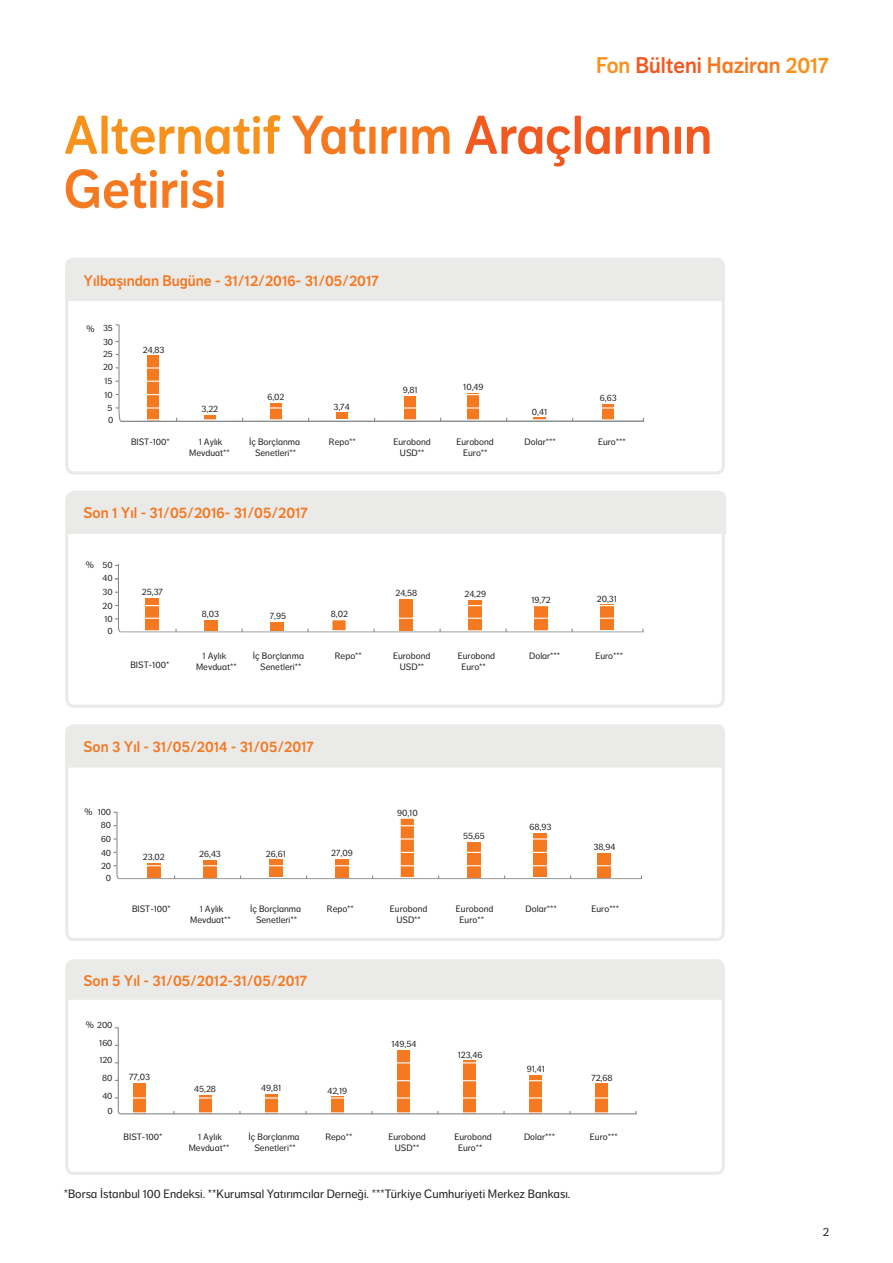
<style>
.page{position:relative;width:893px;height:1263px;background:#fff}
.page>*{position:absolute;margin:0;border:0;box-sizing:border-box;transform-origin:0 0}
.NN_A4_Subheading_16p{font:54px/54px "NN Dagny Display";color:#f47921}
.NN_A5_Preface_15pt{font:22.5px "NN Dagny Display";color:#f7931d}
.t1{font:15.3px "NN Dagny Display";color:#f47921}
.NN_A4_Pagenumber_rig{font:12px "NN Dagny Text";color:#231f20}
.t2{font:9.15px/11.1px "NN Dagny Text";color:#231f20;text-align:center}
.t3{font:9px "NN Dagny Text";color:#231f20}
.s1{color:#f15921}
.s2{color:#f47921}
.s3{color:#f7931d}
.s4{font-size:9.15px}
</style>
<div class="page">
<div style="left:65px;top:259px;width:660px;height:215px;border:3px solid #eaeae9;border-radius:7px"></div>
<div style="left:65px;top:258px;width:660px;height:45px;background:#eaeae9"></div>
<svg style="left:118px;top:324px;width:527px;height:98px"></svg>
<hr style="left:121px;top:420px;width:522px;height:2px;background:#878b8c">
<hr style="left:120px;top:407px;width:575px;height:2px;background:#fff">
<hr style="left:120px;top:394px;width:575px;height:1px;background:#fff">
<hr style="left:120px;top:381px;width:575px;height:1px;background:#fff">
<hr style="left:120px;top:367px;width:575px;height:2px;background:#fff">
<hr style="left:121px;top:419px;width:577px;height:1px;background:#fff">
<div style="left:65px;top:492px;width:660px;height:216px;border:3px solid #eaeae9;border-radius:7px"></div>
<div style="left:65px;top:490px;width:661px;height:45px;background:#eaeae9"></div>
<svg style="left:115px;top:564px;width:529px;height:69px"></svg>
<div style="left:204px;top:620px;width:13px;height:10px;background:#f47921"></div>
<div style="left:271px;top:622px;width:13px;height:8px;background:#f47921"></div>
<div style="left:400px;top:599px;width:13px;height:32px;background:#f47921"></div>
<div style="left:65px;top:726px;width:660px;height:215px;border:3px solid #eaeae9;border-radius:7px"></div>
<div style="left:65px;top:724px;width:660px;height:45px;background:#eaeae9"></div>
<svg style="left:114px;top:811px;width:529px;height:69px"></svg>
<div style="left:147px;top:863px;width:13px;height:14px;background:#f47921"></div>
<svg style="left:117px;top:1027px;width:520px;height:88px"></svg>
<div style="left:65px;top:959px;width:660px;height:216px;border:3px solid #eaeae9;border-radius:7px"></div>
<div style="left:67px;top:959px;width:656px;height:41px;background:#eaeae9"></div>
<hr style="left:119px;top:618px;width:599px;height:1px;background:#fff">
<div style="left:203px;top:860px;width:13px;height:17px;background:#f47921"></div>
<div style="left:269px;top:860px;width:14px;height:17px;background:#f47921"></div>
<div style="left:336px;top:859px;width:13px;height:18px;background:#f47921"></div>
<div style="left:467px;top:842px;width:13px;height:35px;background:#f47921"></div>
<div style="left:533px;top:833px;width:14px;height:44px;background:#f47921"></div>
<div style="left:598px;top:853px;width:13px;height:24px;background:#f47921"></div>
<hr style="left:118px;top:825px;width:574px;height:1px;background:#fff">
<hr style="left:118px;top:838px;width:574px;height:1px;background:#fff">
<hr style="left:118px;top:852px;width:574px;height:1px;background:#fff">
<hr style="left:118px;top:865px;width:574px;height:1px;background:#fff">
<p class="NN_A5_Preface_15pt" style="left:596px;top:52px;width:235px">Fon <span class="s1">Bülteni</span> <span class="s2">Haziran</span> 2017</p>
<p class="NN_A4_Subheading_16p" style="left:64px;top:108px;width:650px"><span class="s3">Alternatif</span> Yatırım <span class="s1">Araçlarının<br></span>Getirisi</p>
<p class="t1" style="left:84px;top:271px;width:297px">Yılbaşından Bugüne - 31/12/2016- 31/05/2017</p>
<p class="t2" style="left:86px;top:323px;width:10px">%</p>
<p class="t3" style="left:103px;top:323px;width:11px">35</p>
<p class="t3" style="left:103px;top:337px;width:12px">30</p>
<p class="t3" style="left:103px;top:349px;width:11px">25</p>
<p class="t3" style="left:103px;top:362px;width:12px">20</p>
<p class="t3" style="left:104px;top:376px;width:9px">15</p>
<p class="t3" style="left:104px;top:390px;width:10px">10</p>
<p class="t3" style="left:107px;top:403px;width:6px">5</p>
<p class="t3" style="left:108px;top:414px;width:7px">0</p>
<p class="t2" style="left:143px;top:344px;width:23px">24,83</p>
<p class="t2" style="left:131px;top:436px;width:40px">BIST-100*</p>
<p class="t2" style="left:202px;top:403px;width:18px">3,22</p>
<p class="t2" style="left:189px;top:436px;width:42px">1 Aylık<br>Mevduat**</p>
<p class="t2" style="left:267px;top:391px;width:19px">6,02</p>
<p class="t2" style="left:333px;top:401px;width:18px">3,74</p>
<p class="t2" style="left:249px;top:436px;width:53px">İç Borçlanma</p>
<p class="t2" style="left:329px;top:436px;width:28px">Repo**</p>
<p class="t2" style="left:255px;top:447px;width:43px">Senetleri**</p>
<p class="t1" style="left:84px;top:504px;width:226px">Son 1 Yıl - 31/05/2016- 31/05/2017</p>
<p class="t2" style="left:86px;top:559px;width:10px">%</p>
<p class="t3" style="left:103px;top:559px;width:12px">50</p>
<p class="t3" style="left:103px;top:573px;width:12px">40</p>
<p class="t3" style="left:103px;top:587px;width:12px">30</p>
<p class="t3" style="left:103px;top:600px;width:12px">20</p>
<p class="t3" style="left:104px;top:614px;width:10px">10</p>
<p class="t3" style="left:108px;top:625px;width:7px">0</p>
<p class="t2" style="left:142px;top:586px;width:23px">25,37</p>
<p class="t2" style="left:202px;top:608px;width:19px">8,03</p>
<p class="t2" style="left:270px;top:610px;width:18px">7,95</p>
<p class="t2" style="left:331px;top:609px;width:19px">8,02</p>
<p class="t2" style="left:203px;top:650px;width:25px">1 Aylık</p>
<p class="t2" style="left:130px;top:659px;width:40px">BIST-100*</p>
<p class="t2" style="left:196px;top:661px;width:42px">Mevduat**</p>
<p class="t2" style="left:253px;top:650px;width:53px">İç Borçlanma</p>
<p class="t2" style="left:335px;top:650px;width:28px">Repo**</p>
<p class="t2" style="left:260px;top:661px;width:43px">Senetleri**</p>
<p class="t1" style="left:84px;top:738px;width:232px">Son 3 Yıl - 31/05/2014 - 31/05/2017</p>
<p class="t2" style="left:84px;top:807px;width:10px">%</p>
<p class="t3" style="left:98px;top:807px;width:15px">100</p>
<p class="t3" style="left:101px;top:820px;width:12px">80</p>
<p class="t3" style="left:101px;top:834px;width:12px">60</p>
<p class="t3" style="left:101px;top:847px;width:12px">40</p>
<p class="t3" style="left:101px;top:861px;width:12px">20</p>
<p class="t3" style="left:106px;top:872px;width:7px">0</p>
<p class="t2" style="left:143px;top:851px;width:23px">23,02</p>
<p class="t2" style="left:266px;top:848px;width:21px">26,61</p>
<p class="t2" style="left:331px;top:847px;width:23px">27,09</p>
<p class="t2" style="left:199px;top:848px;width:23px">26,43</p>
<p class="t2" style="left:132px;top:903px;width:40px">BIST-100*</p>
<p class="t2" style="left:190px;top:903px;width:42px">1 Aylık<br>Mevduat**</p>
<p class="t2" style="left:250px;top:903px;width:53px">İç Borçlanma</p>
<p class="t2" style="left:327px;top:903px;width:28px">Repo**</p>
<p class="t2" style="left:256px;top:914px;width:43px">Senetleri**</p>
<p class="t1" style="left:84px;top:972px;width:225px">Son 5 Yıl - 31/05/2012-31/05/2017</p>
<p class="t3" style="left:86px;top:1020px;width:28px"><span class="s4">%</span> 200</p>
<p class="t3" style="left:99px;top:1037px;width:15px">160</p>
<p class="t3" style="left:99px;top:1055px;width:15px">120</p>
<p class="t2" style="left:403px;top:384px;width:17px">9,81</p>
<p class="t2" style="left:463px;top:381px;width:22px">10,49</p>
<p class="t2" style="left:532px;top:406px;width:17px">0,41</p>
<p class="t2" style="left:600px;top:392px;width:18px">6,63</p>
<p class="t2" style="left:393px;top:436px;width:39px">Eurobond<br>USD**</p>
<p class="t2" style="left:456px;top:436px;width:39px">Eurobond</p>
<p class="t2" style="left:525px;top:436px;width:33px">Dolar***</p>
<p class="t2" style="left:598px;top:436px;width:29px">Euro***</p>
<p class="t2" style="left:463px;top:447px;width:26px">Euro**</p>
<p class="t2" style="left:395px;top:588px;width:23px">24,58</p>
<p class="t2" style="left:464px;top:588px;width:23px">24,29</p>
<p class="t2" style="left:531px;top:594px;width:21px">19,72</p>
<p class="t2" style="left:597px;top:593px;width:22px">20,31</p>
<p class="t2" style="left:393px;top:650px;width:39px">Eurobond<br>USD**</p>
<p class="t2" style="left:458px;top:650px;width:39px">Eurobond</p>
<p class="t2" style="left:529px;top:650px;width:33px">Dolar***</p>
<p class="t2" style="left:595px;top:650px;width:29px">Euro***</p>
<p class="t2" style="left:461px;top:661px;width:26px">Euro**</p>
<p class="t2" style="left:397px;top:807px;width:22px">90,10</p>
<p class="t2" style="left:390px;top:903px;width:39px">Eurobond<br>USD**</p>
<p class="t2" style="left:463px;top:830px;width:23px">55,65</p>
<p class="t2" style="left:529px;top:822px;width:23px">68,93</p>
<p class="t2" style="left:593px;top:842px;width:23px">38,94</p>
<p class="t2" style="left:456px;top:903px;width:39px">Eurobond</p>
<p class="t2" style="left:526px;top:903px;width:33px">Dolar***</p>
<p class="t2" style="left:591px;top:903px;width:29px">Euro***</p>
<p class="t2" style="left:460px;top:914px;width:26px">Euro**</p>
<p class="t2" style="left:392px;top:1038px;width:26px">149,54</p>
<p class="t2" style="left:458px;top:1049px;width:26px">123,46</p>
<p class="t3" style="left:102px;top:1073px;width:12px">80</p>
<p class="t3" style="left:102px;top:1091px;width:12px">40</p>
<p class="t3" style="left:107px;top:1106px;width:7px">0</p>
<p class="t2" style="left:527px;top:1063px;width:19px">91,41</p>
<p class="t2" style="left:129px;top:1071px;width:22px">77,03</p>
<p class="t2" style="left:591px;top:1072px;width:23px">72,68</p>
<p class="t2" style="left:124px;top:1131px;width:40px">BIST-100*</p>
<p class="t2" style="left:194px;top:1084px;width:23px">45,28</p>
<p class="t2" style="left:261px;top:1083px;width:21px">49,81</p>
<p class="t2" style="left:327px;top:1085px;width:21px">42,19</p>
<p class="t2" style="left:189px;top:1131px;width:42px">1 Aylık<br>Mevduat**</p>
<p class="t2" style="left:249px;top:1131px;width:53px">İç Borçlanma</p>
<p class="t2" style="left:325px;top:1131px;width:28px">Repo**</p>
<p class="t2" style="left:254px;top:1142px;width:43px">Senetleri**</p>
<p class="t2" style="left:388px;top:1131px;width:39px">Eurobond<br>USD**</p>
<p class="t2" style="left:454px;top:1131px;width:39px">Eurobond</p>
<p class="t2" style="left:524px;top:1131px;width:33px">Dolar***</p>
<p class="t2" style="left:590px;top:1131px;width:29px">Euro***</p>
<p class="t2" style="left:458px;top:1142px;width:26px">Euro**</p>
<p class="NN_A4_Pagenumber_rig" style="left:64px;top:1187px;width:508px">*Borsa İstanbul 100 Endeksi. **Kurumsal Yatırımcılar Derneği. ***Türkiye Cumhuriyeti Merkez Bankası.</p>
<p class="NN_A4_Pagenumber_rig" style="left:823px;top:1225px;width:8px">2</p>
</div>
